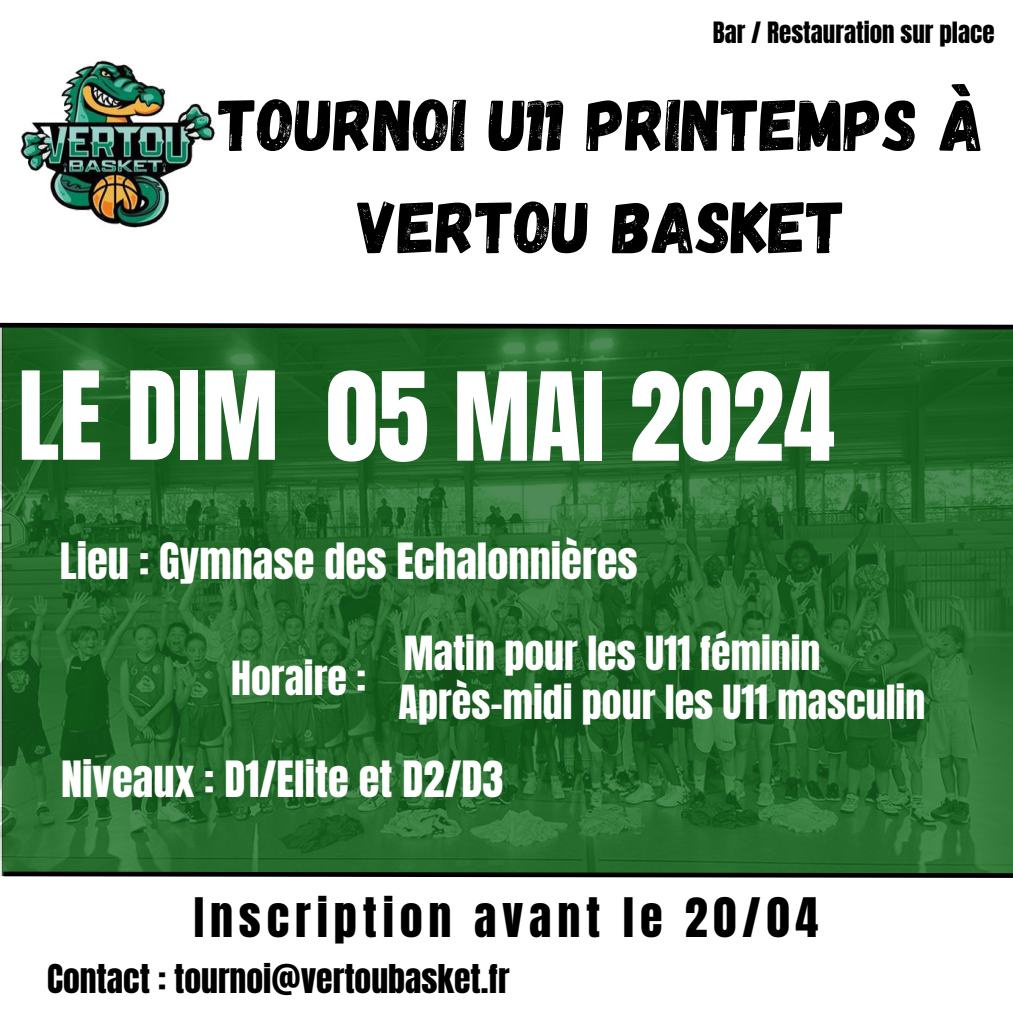
<style>
.page{position:relative;width:1013px;height:1013px;background:#fff}
.page>*{position:absolute;margin:0;border:0;box-sizing:border-box;transform-origin:0 0}
.t1{font:104px "Anton";color:#fff}
.t2{font:73.25px/102.2px "Gagalin";color:#000;text-align:center}
.t3{font:46.25px "Anton";letter-spacing:.125em;color:#000}
.t4{font:42.5px "Anton";color:#fff}
.t5{font:40px/49.2px "Anton";color:#fff}
.t6{font:33.75px "Anton";color:#000}
.t7{font:25px "Anton";color:#000}
</style>
<div class="page">
<img style="left:0;top:332px;width:1012px;height:537px">
<img style="left:20px;top:60px;width:195px;height:168px">
<svg style="left:0;top:322px;width:1012px;height:10px;background:#37503a"></svg>
<svg style="left:0;top:869px;width:1012px;height:9px;background:#28432b"></svg>
<p class="t7" style="left:712px;top:15px;width:283px">Bar / Restauration sur place</p>
<h2 class="t2" style="left:219px;top:70px;width:766px">TOURNOI U11 PRINTEMPS À<br>VERTOU BASKET</h2>
<h1 class="t1" style="left:18px;top:342px;width:818px">LE DIM 05 MAI 2024</h1>
<p class="t4" style="left:60px;top:530px;width:579px">Lieu : Gymnase des Echalonnières</p>
<p class="t5" style="left:231px;top:654px;width:136px">Horaire :</p>
<p class="t5" style="left:398px;top:629px;width:528px">Matin pour les U11 féminin<br>Après-midi pour les U11 masculin</p>
<p class="t4" style="left:61px;top:748px;width:444px">Niveaux : D1/Elite et D2/D3</p>
<p class="t3" style="left:194px;top:884px;width:626px">Inscription avant le 20/04</p>
<p class="t6" style="left:47px;top:954px;width:464px">Contact : tournoi@vertoubasket.fr</p>
</div>
